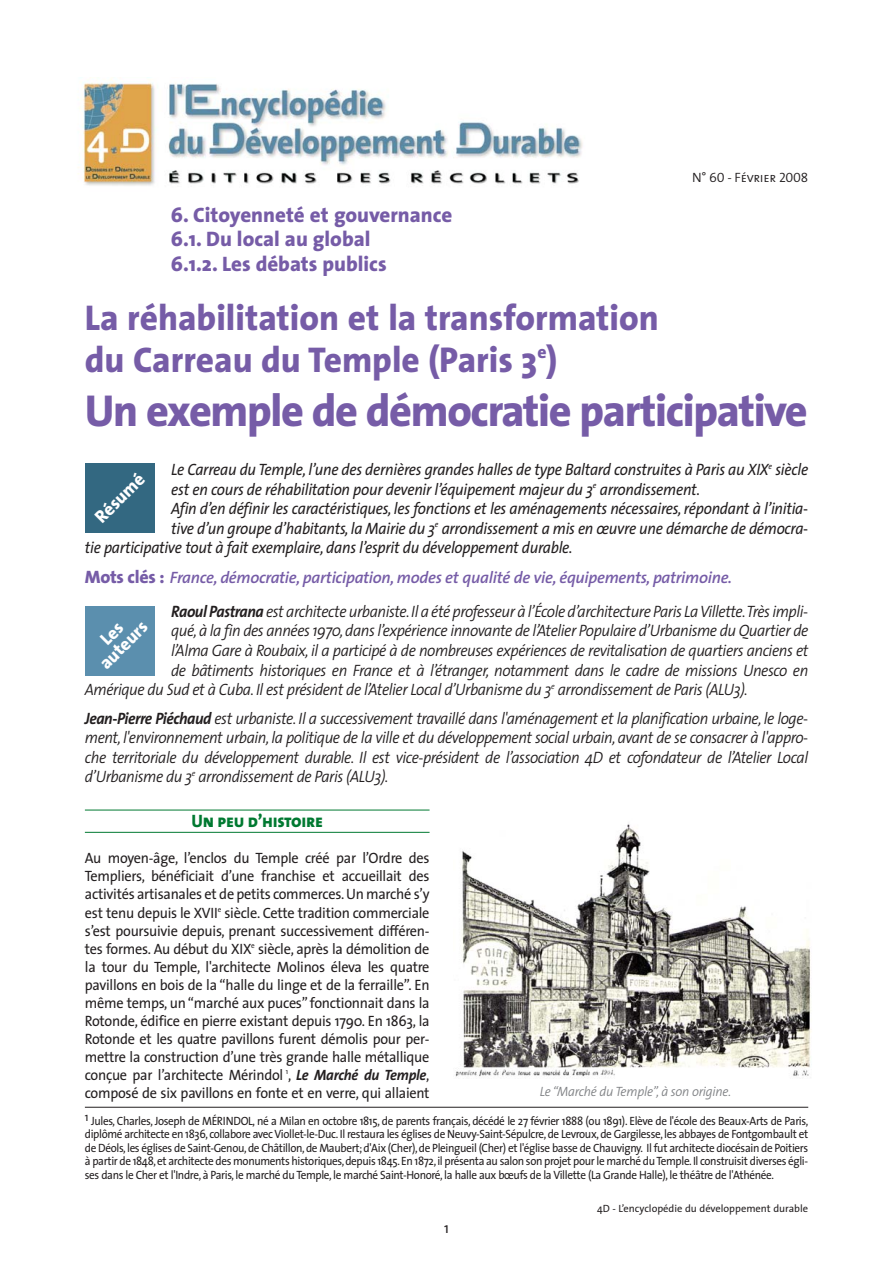
<style>
.page{position:relative;width:894px;height:1264px;background:#fff}
.page>*{position:absolute;margin:0;border:0;box-sizing:border-box;transform-origin:0 0}
.t1{font:800 45px "The Sans";letter-spacing:-.03em;color:#765ca7}
.t2{font:800 36px/42px "The Sans";color:#765ca7}
.t3{font:800 21px/24px "The Sans";color:#765ca7}
.t4{font:800 18px/16.5px "The Sans";color:#fff;text-align:center}
.t5{font:18px "The Sans Extra Bold Caps";letter-spacing:-.02em;color:#007931;scale:.95 1}
.t6{font:italic 300 16.5px/19.5px "The Sans";letter-spacing:-.03em;color:#231f20;text-align:justify;scale:.93 1}
.t7{font:italic 16.5px "The Sans";letter-spacing:-.02em;color:#231f20;scale:.92 1}
.t8{font:italic 600 16.5px "The Sans";letter-spacing:-.02em;color:#765ca7}
.t9{font:15px/18px "The Sans";letter-spacing:-.02em;color:#231f20;text-align:justify;scale:.95 1}
.t10{font:italic 300 13.5px "The Sans";letter-spacing:-.02em;color:#808285;scale:.95 1}
.t11{font:13.5px "The Sans Semi Light Caps";letter-spacing:-.02em;color:#231f20}
.t12{font:12px/13.5px "The Sans";letter-spacing:-.03em;color:#231f20;text-align:justify;scale:.93 1}
.t13{font:10.5px "The Sans";color:#231f20}
.s1{font-weight:800;font-style:normal;font-size:18px}
.s2{font-weight:700}
.s3{font-weight:700;font-style:italic}
</style>
<div class="page">
<img style="left:78px;top:78px;width:505px;height:108px">
<div style="left:85px;top:463px;width:70px;height:69px;background:#336881"></div>
<div style="left:85px;top:606px;width:70px;height:69px;background:#5b8fae"></div>
<hr style="left:85px;top:809px;width:344px;height:1px;background:#007931">
<hr style="left:85px;top:831px;width:344px;height:1px;background:#007931">
<img style="left:455px;top:824px;width:356px;height:253px">
<hr style="left:85px;top:1106px;width:723px;height:1px;background:#231f20">
<p class="t11" style="left:692px;top:169px;width:118px">N° 60 - Février 2008</p>
<p class="t3" style="left:171px;top:206px;width:283px">6. Citoyenneté et gouvernance<br>6.1. Du local au global<br>6.1.2. Les débats publics</p>
<h2 class="t2" style="left:85px;top:302px;width:575px">La réhabilitation et la transformation du Carreau du Temple (Paris 3<sup>e</sup>)</h2>
<h1 class="t1" style="left:85px;top:389px;width:724px">Un exemple de démocratie participative</h1>
<p class="t7" style="left:171px;top:463px;width:693px">Le Carreau du Temple, l’une des dernières grandes halles de type Baltard construites à Paris au XIX<sup>e</sup> siècle</p>
<p class="t7" style="left:171px;top:482px;width:576px">est en cours de réhabilitation pour devenir l’équipement majeur du 3<sup>e</sup> arrondissement.</p>
<p class="t7" style="left:171px;top:502px;width:693px">Afin d’en définir les caractéristiques, les fonctions et les aménagements nécessaires, répondant à l’initia-</p>
<p class="t7" style="left:171px;top:521px;width:693px">tive d’un groupe d’habitants, la Mairie du 3<sup>e</sup> arrondissement a mis en œuvre une démarche de démocra-</p>
<p class="t7" style="left:85px;top:541px;width:531px">tie participative tout à fait exemplaire, dans l’esprit du développement durable.</p>
<p class="t4" style="left:94px;top:515px;width:63px;rotate:-45deg">Résumé</p>
<p class="t8" style="left:85px;top:571px;width:648px"><span class="s1">Mots clés :</span> France, démocratie, participation, modes et qualité de vie, équipements, patrimoine.</p>
<p class="t6" style="left:171px;top:603px;width:686px"><span class="s2">Raoul Pastrana</span> est architecte urbaniste.Il a été professeur à l’École d’architecture Paris La Villette.Très impli-</p>
<p class="t6" style="left:171px;top:622px;width:686px">qué, à la fin des années 1970, dans l’expérience innovante de l’Atelier Populaire d’Urbanisme du Quartier de</p>
<p class="t6" style="left:171px;top:642px;width:686px">l’Alma Gare à Roubaix, il a participé à de nombreuses expériences de revitalisation de quartiers anciens et</p>
<p class="t6" style="left:171px;top:661px;width:686px">de bâtiments historiques en France et à l’étranger, notamment dans le cadre de missions Unesco en</p>
<p class="t6" style="left:85px;top:681px;width:714px">Amérique du Sud et à Cuba. Il est président de l’Atelier Local d’Urbanisme du 3<sup>e</sup> arrondissement de Paris (ALU3).</p>
<p class="t6" style="left:85px;top:709px;width:779px"><span class="s2">Jean-Pierre Piéchaud</span> est urbaniste. Il a successivement travaillé dans l'aménagement et la planification urbaine, le loge&shy;ment, l'environnement urbain, la politique de la ville et du développement social urbain, avant de se consacrer à l'appro&shy;che territoriale du développement durable. Il est vice-président de l’association 4D et cofondateur de l’Atelier Local d’Urbanisme du 3<sup>e</sup> arrondissement de Paris (ALU3).</p>
<p class="t4" style="left:87px;top:650px;width:61px;rotate:-45deg">Les auteurs</p>
<p class="t5" style="left:191px;top:810px;width:140px">Un peu d’histoire</p>
<p class="t9" style="left:85px;top:850px;width:364px">Au moyen-âge, l’enclos du Temple créé par l’Ordre des Templiers, bénéficiait d’une franchise et accueillait des activités artisanales et de petits commerces. Un marché s’y est tenu depuis le XVII<sup>e</sup> siècle. Cette tradition commerciale s’est poursuivie depuis, prenant successivement différen&shy;tes formes. Au début du XIX<sup>e</sup> siècle, après la démolition de la tour du Temple, l'architecte Molinos éleva les quatre pavillons en bois de la “halle du linge et de la ferraille”. En même temps, un “marché aux puces” fonctionnait dans la Rotonde, édifice en pierre existant depuis 1790. En 1863, la Rotonde et les quatre pavillons furent démolis pour per&shy;mettre la construction d’une très grande halle métallique conçue par l’architecte Mérindol <sup>1</sup>, <span class="s3">Le Marché du Temple</span>, composé de six pavillons en fonte et en verre, qui allaient</p>
<p class="t10" style="left:540px;top:1086px;width:203px">Le “Marché du Temple”, à son origine.</p>
<p class="t12" style="left:85px;top:1114px;width:779px">1 Jules, Charles, Joseph de MÉRINDOL, né a Milan en octobre 1815, de parents français, décédé le 27 février 1888 (ou 1891). Elève de l'école des Beaux-Arts de Paris, diplômé architecte en 1836, collabore avec Viollet-le-Duc. Il restaura les églises de Neuvy-Saint-Sépulcre, de Levroux, de Gargilesse, les abbayes de Fontgombault et de Déols, les églises de Saint-Genou, de Châtillon, de Maubert; d'Aix (Cher), de Pleingueil (Cher) et l'église basse de Chauvigny. Il fut architecte diocésain de Poitiers à partir de 1848,et architecte des monuments historiques,depuis 1845.En 1872,il présenta au salon son projet pour le marché du Temple.Il construisit diverses égli&shy;ses dans le Cher et l'Indre, à Paris, le marché du Temple, le marché Saint-Honoré, la halle aux bœufs de la Villette (La Grande Halle), le théâtre de l'Athénée.</p>
<p class="t9" style="left:444px;top:1219px;width:7px">1</p>
<p class="t13" style="left:597px;top:1204px;width:212px">4D - L’encyclopédie du développement durable</p>
</div>
